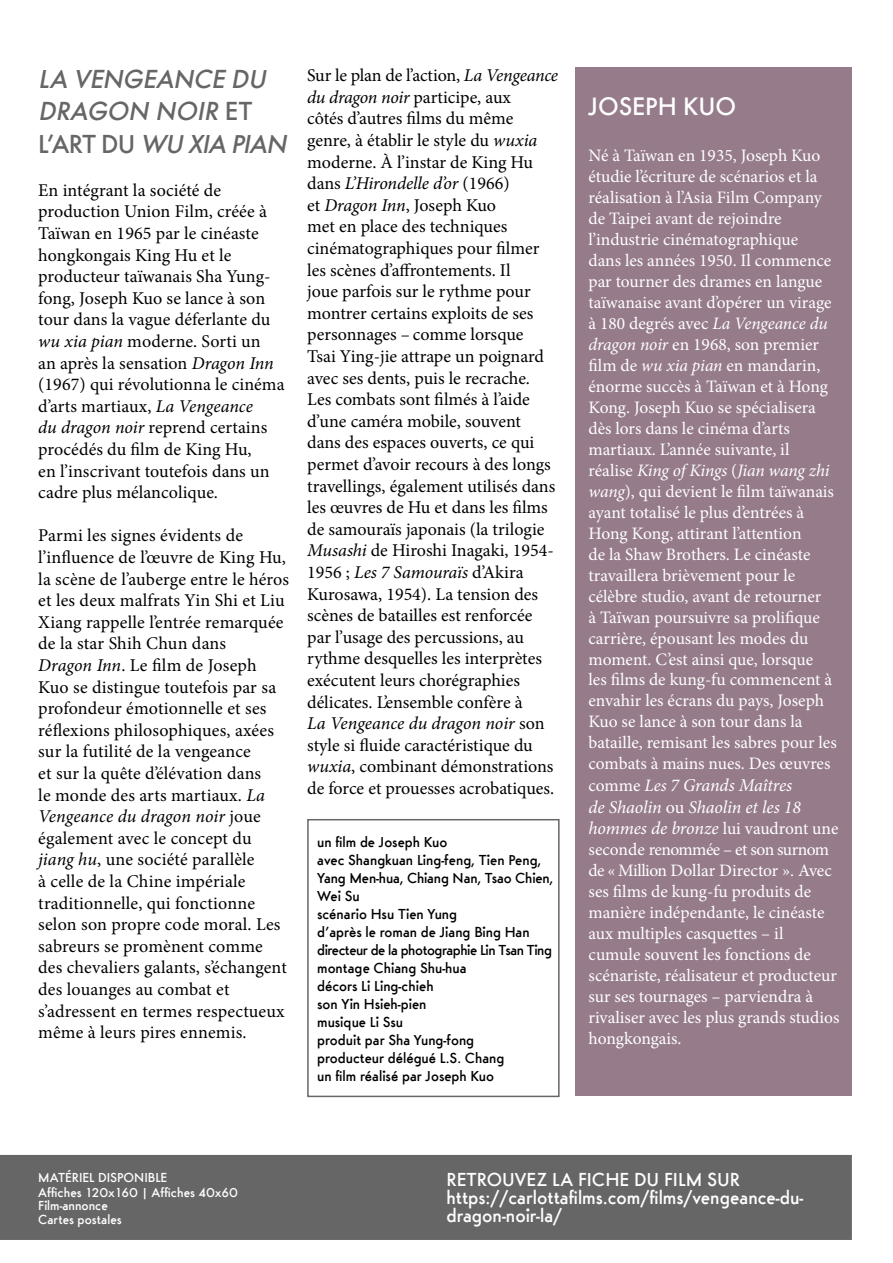
<style>
.page{position:relative;width:893px;height:1263px;background:#fff}
.page>*{position:absolute;margin:0;border:0;box-sizing:border-box;transform-origin:0 0}
.t1{font:italic 500 27px/32.4px "Futura Ridendo";color:#656665}
.t2{font:500 26.25px "Futura Ridendo";color:#fff}
.t3{font:500 19.5px/18px "Futura Ridendo";color:#fff}
.t4{font:18px/21.6px "Minion Pro";color:#000}
.t5{font:italic 18px/21.6px "Minion Pro";letter-spacing:-.01em;color:#fff}
.t6{font:17.4px/21px "Minion Pro";color:#fff}
.t7{font:500 15px/18px "Futura Ridendo";color:#000}
.t8{font:500 13.5px/15px "Futura Ridendo";color:#fff}
.s1{font-style:normal}
.s2{font-style:italic}
.s3{font-size:17.4px}
.s4{font-style:normal;font-size:17.4px}
</style>
<div class="page">
<div style="left:1px;top:1156px;width:850px;height:83px;background:#666"></div>
<div style="left:575px;top:67px;width:276px;height:1029px;background:#967b8a"></div>
<div style="left:307px;top:819px;width:253px;height:278px;border:2px solid #656665"></div>
<h1 class="t1" style="left:38px;top:62px;width:255px">LA VENGEANCE DU<br>DRAGON NOIR <span class="s1">E T<br>L’A R T D U</span> WU XIA PIAN</h1>
<p class="t4" style="left:38px;top:179px;width:248px">En intégrant la société de production Union Film, créée à<br>Taïwan en 1965 par le cinéaste hongkongais King Hu et le producteur taïwanais Sha Yung&shy;fong, Joseph Kuo se lance à son tour dans la vague déferlante du <span class="s2">wu xia pian</span> moderne. Sorti un<br>an après la sensation <span class="s2">Dragon Inn </span>(1967) qui révolutionna le cinéma d’arts martiaux, <span class="s2">La Vengeance<br>du dragon noir</span> reprend certains procédés du film de King Hu,<br>en l’inscrivant toutefois dans un cadre plus mélancolique.</p>
<p class="t4" style="left:38px;top:525px;width:252px">Parmi les signes évidents de l’influence de l’œuvre de King Hu, la scène de l’auberge entre le héros et les deux malfrats Yin Shi et Liu<br>Xiang rappelle l’entrée remarquée de la star Shih Chun dans<br><span class="s2">Dragon Inn</span>. Le film de Joseph<br>Kuo se distingue toutefois par sa profondeur émotionnelle et ses réflexions philosophiques, axées sur la futilité de la vengeance<br>et sur la quête d’élévation dans<br>le monde des arts martiaux. <span class="s2">La<br>Vengeance du dragon noir</span> joue également avec le concept du <span class="s2">jiang hu</span>, une société parallèle<br>à celle de la Chine impériale traditionnelle, qui fonctionne selon son propre code moral. Les sabreurs se promènent comme des chevaliers galants, s’échangent des louanges au combat et s’adressent en termes respectueux même à leurs pires ennemis.</p>
<p class="t4" style="left:307px;top:65px;width:252px">Sur le plan de l’action, <span class="s2">La Vengeance du dragon noir</span> participe, aux<br>côtés d’autres films du même genre, à établir le style du <span class="s2">wuxia </span>moderne. À l’instar de King Hu dans <span class="s2">L’Hirondelle d’or</span> (1966)<br>et <span class="s2">Dragon Inn</span>, Joseph Kuo<br>met en place des techniques cinématographiques pour filmer les scènes d’affrontements. Il<br>joue parfois sur le rythme pour montrer certains exploits de ses personnages <span class="s3">–</span> comme lorsque<br>Tsai Ying-jie attrape un poignard avec ses dents, puis le recrache.<br>Les combats sont filmés à l’aide d’une caméra mobile, souvent dans des espaces ouverts, ce qui permet d’avoir recours à des longs travellings, également utilisés dans les œuvres de Hu et dans les films de samouraïs japonais (la trilogie<br><span class="s2">Musashi</span> de Hiroshi Inagaki, 1954-<br>1956 ; <span class="s2">Les 7 Samouraïs</span> d’Akira<br>Kurosawa, 1954). La tension des scènes de batailles est renforcée par l’usage des percussions, au rythme desquelles les interprètes exécutent leurs chorégraphies délicates. L’ensemble confère à<br><span class="s2">La Vengeance du dragon noir</span> son style si fluide caractéristique du <span class="s2">wuxia</span>, combinant démonstrations de force et prouesses acrobatiques.</p>
<p class="t7" style="left:317px;top:832px;width:238px">un film de Joseph Kuo<br>avec Shangkuan Ling-feng, Tien Peng,<br>Yang Men-hua, Chiang Nan, Tsao Chien,<br>Wei Su<br>scénario Hsu Tien Yung<br>d’après le roman de Jiang Bing Han directeur de la photographie Lin Tsan Ting montage Chiang Shu-hua<br>décors Li Ling-chieh<br>son Yin Hsieh-pien<br>musique Li Ssu<br>produit par Sha Yung-fong<br>producteur délégué L.S. Chang<br>un film réalisé par Joseph Kuo</p>
<h2 class="t2" style="left:588px;top:91px;width:149px">JOSEPH KUO</h2>
<p class="t6" style="left:588px;top:145px;width:250px">Né à Taïwan en 1935, Joseph Kuo étudie l’écriture de scénarios et la réalisation à l’Asia Film Company de Taipei avant de rejoindre l’industrie cinématographique<br>dans les années 1950. Il commence par tourner des drames en langue taïwanaise avant d’opérer un virage à 180 degrés avec <span class="s2">La Vengeance du dragon noir</span> en 1968, son premier film de <span class="s2">wu xia pian</span> en mandarin, énorme succès à Taïwan et à Hong<br>Kong. Joseph Kuo se spécialisera dès lors dans le cinéma d’arts martiaux. L’année suivante, il réalise <span class="s2">King of Kings</span> (<span class="s2">Jian wang zhi wang</span>), qui devient le film taïwanais ayant totalisé le plus d’entrées à<br>Hong Kong, attirant l’attention<br>de la Shaw Brothers. Le cinéaste travaillera brièvement pour le célèbre studio, avant de retourner<br>à Taïwan poursuivre sa prolifique carrière, épousant les modes du moment. C’est ainsi que, lorsque<br>les films de kung-fu commencent à envahir les écrans du pays, Joseph<br>Kuo se lance à son tour dans la bataille, remisant les sabres pour les combats à mains nues. Des œuvres</p>
<p class="t5" style="left:588px;top:774px;width:251px"><span class="s4">comme</span> <span class="s3">Les</span> 7 Grands Maîtres<br>de Shaolin <span class="s1">ou</span> Shaolin et les 18 hommes de bronze <span class="s4">lui vaudront une</span></p>
<p class="t6" style="left:588px;top:839px;width:252px">seconde renommée – et son surnom de « Million Dollar Director ». Avec ses films de kung-fu produits de manière indépendante, le cinéaste aux multiples casquettes – il cumule souvent les fonctions de scénariste, réalisateur et producteur sur ses tournages – parviendra à rivaliser avec les plus grands studios hongkongais.</p>
<p class="t8" style="left:38px;top:1169px;width:201px">MATÉRIEL DISPONIBLE<br>Affiches 120x160 | Affiches 40x60</p>
<p class="t8" style="left:38px;top:1199px;width:85px;line-height:13.5px">Film-annonce<br>Cartes postales</p>
<p class="t3" style="left:446px;top:1171px;width:358px">RETROUVEZ LA FICHE DU FILM SUR https://carlottafilms.com/films/vengeance-du&shy;dragon-noir-la/</p>
</div>
